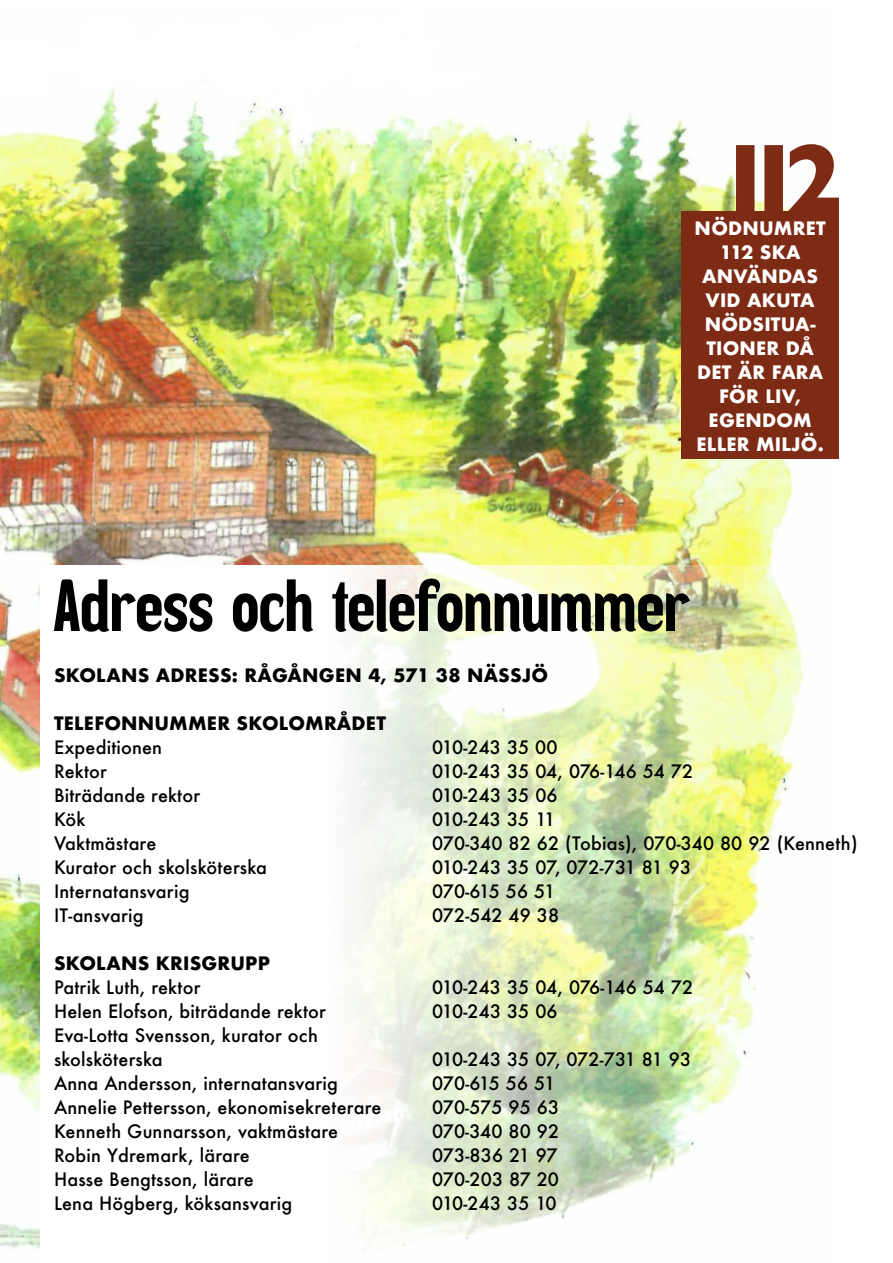
<style>
.page{position:relative;width:893px;height:1263px;background:#fff}
.page>*{position:absolute;margin:0;border:0;box-sizing:border-box;transform-origin:0 0}
.t1{font:70.5px "Rublack";letter-spacing:.01em;color:#000}
.t2{font:500 18px/24px "Futura";letter-spacing:.01em;color:#000}
.t3{font:500 18px "Futura";letter-spacing:-.01em;color:#000}
.t4{font:700 18px/24px "Futura";letter-spacing:.01em;color:#fff;text-align:center}
.t5{font:700 18px "Futura";letter-spacing:.01em;color:#000}
.t6{font:500 18px "Futura";letter-spacing:-.025em;color:#000}
.t7{font:500 18px "Futura";letter-spacing:-.045em;color:#000}
</style>
<div class="page">
<img style="left:0;top:88px;width:793px;height:1161px">
<svg style="left:40px;top:566px;width:764px;height:683px"></svg>
<svg style="left:736px;top:144px;width:103px;height:67px"></svg>
<div style="left:681px;top:211px;width:158px;height:248px;background:#7d2b15"></div>
<p class="t4" style="left:695px;top:216px;width:133px">NÖDNUMRET<br>112 SKA<br>ANVÄNDAS<br>VID AKUTA<br>NÖDSITUA-<br>TIONER DÅ<br>DET ÄR FARA<br>FÖR LIV,<br>EGENDOM<br>ELLER MILJÖ.</p>
<h1 class="t1" style="left:54px;top:561px;width:637px">Adress och telefonnummer</h1>
<p class="t5" style="left:54px;top:662px;width:496px">SKOLANS ADRESS: RÅGÅNGEN 4, 571 38 NÄSSJÖ</p>
<p class="t5" style="left:54px;top:710px;width:333px">TELEFONNUMMER SKOLOMRÅDET</p>
<p class="t2" style="left:54px;top:735px;width:110px">Expeditionen</p>
<p class="t2" style="left:432px;top:735px;width:127px">010-243 35 00</p>
<p class="t2" style="left:54px;top:759px;width:54px">Rektor</p>
<p class="t3" style="left:432px;top:759px;width:263px">010-243 35 04, 076-146 54 72</p>
<p class="t2" style="left:54px;top:783px;width:148px">Biträdande rektor</p>
<p class="t2" style="left:432px;top:783px;width:127px">010-243 35 06</p>
<p class="t2" style="left:54px;top:807px;width:33px">Kök</p>
<p class="t6" style="left:432px;top:807px;width:125px">010-243 35 11</p>
<p class="t2" style="left:54px;top:831px;width:104px">Vaktmästare</p>
<p class="t2" style="left:432px;top:831px;width:427px">070-340 82 62 (Tobias), 070-340 80 92 (Kenneth)</p>
<p class="t2" style="left:54px;top:855px;width:215px">Kurator och skolsköterska</p>
<p class="t3" style="left:432px;top:855px;width:261px">010-243 35 07, 072-731 81 93</p>
<p class="t2" style="left:54px;top:879px;width:137px">Internatansvarig</p>
<p class="t7" style="left:432px;top:879px;width:125px">070-615 56 51</p>
<p class="t2" style="left:54px;top:903px;width:91px">IT-ansvarig</p>
<p class="t2" style="left:432px;top:903px;width:129px">072-542 49 38</p>
<p class="t5" style="left:54px;top:950px;width:217px">SKOLANS KRISGRUPP</p>
<p class="t2" style="left:54px;top:975px;width:148px">Patrik Luth, rektor</p>
<p class="t3" style="left:432px;top:975px;width:263px">010-243 35 04, 076-146 54 72</p>
<p class="t2" style="left:54px;top:999px;width:274px">Helen Elofson, biträdande rektor</p>
<p class="t2" style="left:432px;top:999px;width:127px">010-243 35 06</p>
<p class="t2" style="left:54px;top:1023px;width:265px">Eva-Lotta Svensson, kurator och skolsköterska</p>
<p class="t3" style="left:432px;top:1047px;width:261px">010-243 35 07, 072-731 81 93</p>
<p class="t2" style="left:54px;top:1071px;width:286px">Anna Andersson, internatansvarig</p>
<p class="t7" style="left:432px;top:1071px;width:125px">070-615 56 51</p>
<p class="t2" style="left:54px;top:1095px;width:329px">Annelie Pettersson, ekonomisekreterare</p>
<p class="t2" style="left:432px;top:1095px;width:129px">070-575 95 63</p>
<p class="t2" style="left:54px;top:1119px;width:286px">Kenneth Gunnarsson, vaktmästare</p>
<p class="t2" style="left:432px;top:1119px;width:129px">070-340 80 92</p>
<p class="t2" style="left:54px;top:1143px;width:197px">Robin Ydremark, lärare</p>
<p class="t2" style="left:432px;top:1143px;width:127px">073-836 21 97</p>
<p class="t2" style="left:54px;top:1167px;width:201px">Hasse Bengtsson, lärare</p>
<p class="t2" style="left:432px;top:1167px;width:129px">070-203 87 20</p>
<p class="t2" style="left:54px;top:1191px;width:240px">Lena Högberg, köksansvarig</p>
<p class="t6" style="left:432px;top:1191px;width:126px">010-243 35 10</p>
</div>
